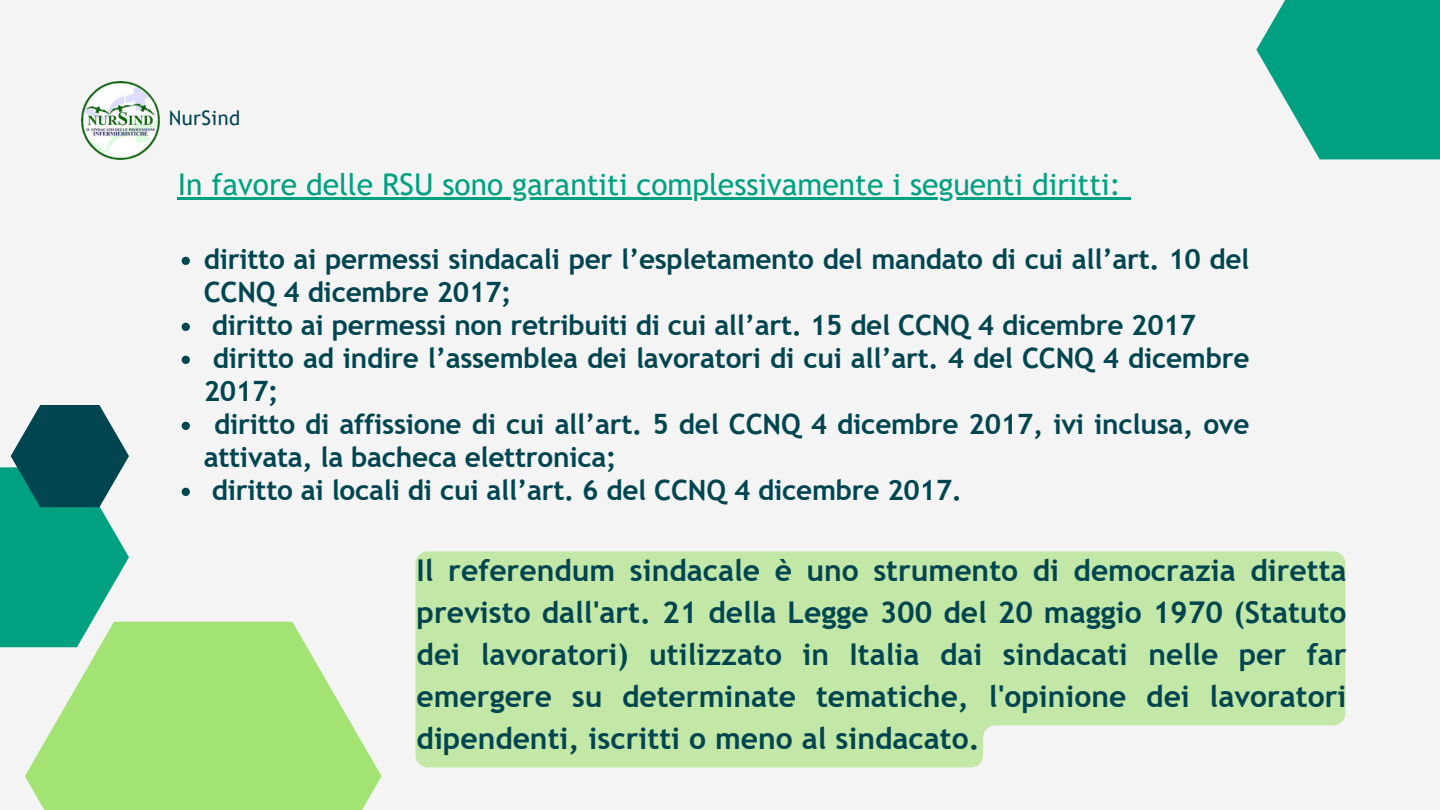
<style>
.page{position:relative;width:1440px;height:810px;background:#f4f4f4}
.page>*{position:absolute;margin:0;border:0;box-sizing:border-box;transform-origin:0 0}
.t1{font:700 30px/42px "Trebuchet MS";color:#004550;text-align:justify}
.t2{font:30px "Trebuchet MS";color:#00a181}
.t3{font:700 28px/33px "Trebuchet MS";letter-spacing:-.01em;color:#004550}
.t4{font:20px "Trebuchet MS";letter-spacing:.025em;color:#004550}
</style>
<div class="page">
<svg style="left:25px;top:622px;width:357px;height:188px;fill:#a3e373"></svg>
<img style="left:81px;top:81px;width:79px;height:79px">
<svg style="left:0;top:405px;width:129px;height:242px"></svg>
<hr style="left:178px;top:197px;width:944px;height:3px;background:#00a181">
<svg style="left:1122px;top:197px;width:9px;height:3px"></svg>
<svg style="left:415px;top:551px;width:930px;height:216px;background:#c6e8ac"></svg>
<svg style="left:1256px;top:0;width:184px;height:159px;background:#23ac91"></svg>
<svg style="left:182px;top:257px;width:8px;height:8px"></svg>
<svg style="left:182px;top:323px;width:8px;height:8px"></svg>
<svg style="left:182px;top:356px;width:8px;height:8px"></svg>
<svg style="left:182px;top:422px;width:8px;height:8px"></svg>
<svg style="left:182px;top:488px;width:8px;height:8px"></svg>
<p class="t4" style="left:169px;top:106px;width:73px">NurSind</p>
<h2 class="t2" style="left:178px;top:167px;width:945px">In favore delle RSU sono garantiti complessivamente i seguenti diritti:</h2>
<p class="t3" style="left:204px;top:242px;width:1047px">diritto ai permessi sindacali per l’espletamento del mandato di cui all’art. 10 del<br>CCNQ 4 dicembre 2017;</p>
<p class="t3" style="left:212px;top:308px;width:986px">diritto ai permessi non retribuiti di cui all’art. 15 del CCNQ 4 dicembre 2017</p>
<p class="t3" style="left:204px;top:341px;width:1047px;text-indent:9px">diritto ad indire l’assemblea dei lavoratori di cui all’art. 4 del CCNQ 4 dicembre<br>2017;</p>
<p class="t3" style="left:204px;top:407px;width:1047px;text-indent:10px">diritto di affissione di cui all’art. 5 del CCNQ 4 dicembre 2017, ivi inclusa, ove attivata, la bacheca elettronica;</p>
<p class="t3" style="left:212px;top:473px;width:752px">diritto ai locali di cui all’art. 6 del CCNQ 4 dicembre 2017.</p>
<p class="t1" style="left:417px;top:549px;width:931px">Il referendum sindacale è uno strumento di democrazia diretta previsto dall'art. 21 della Legge 300 del 20 maggio 1970 (Statuto dei lavoratori) utilizzato in Italia dai sindacati nelle per far emergere su determinate tematiche, l'opinione dei lavoratori dipendenti, iscritti o meno al sindacato.</p>
</div>
